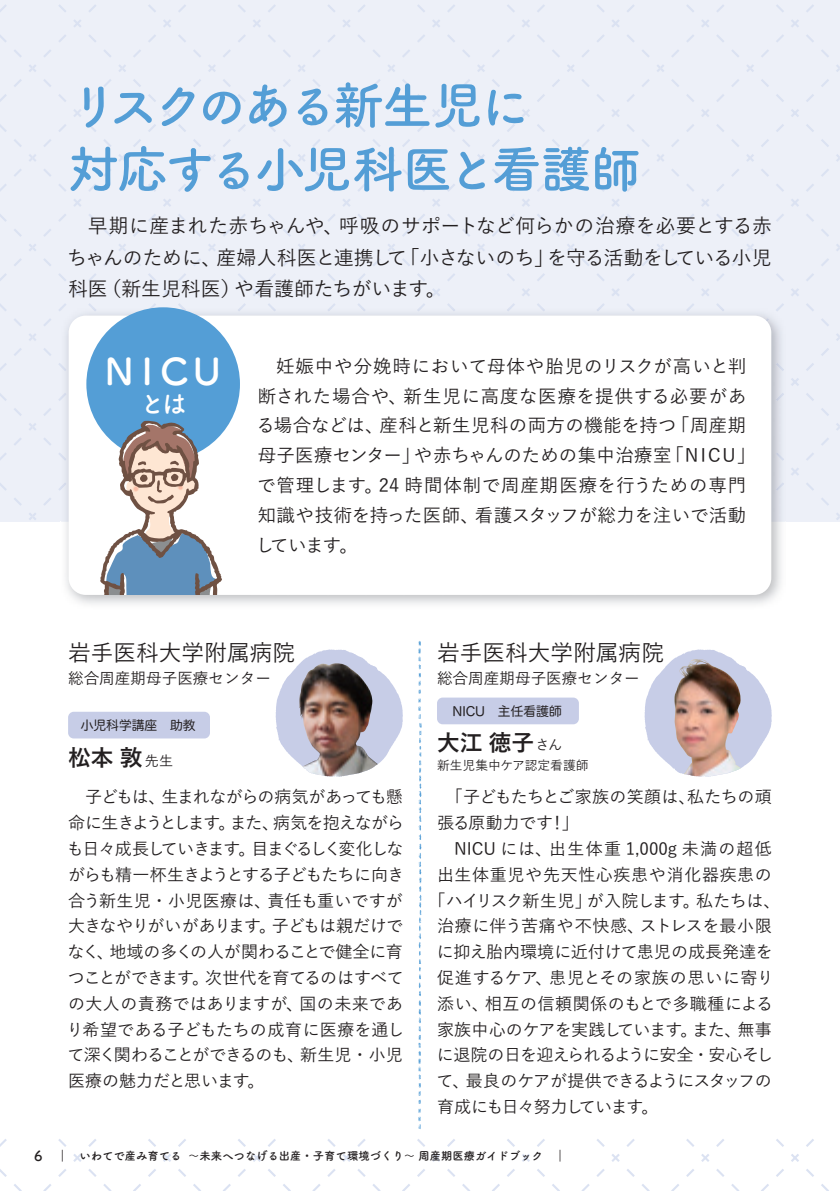
<style>
.page{position:relative;width:840px;height:1191px;background:#fff}
.page>*{position:absolute;margin:0;border:0;box-sizing:border-box;transform-origin:0 0}
.t1{font:700 51px/63.8px "Tsuku A Rd Gothic";letter-spacing:-.085em;color:#549ed6}
.t2{font:700 36.8px "Tsuku A Rd Gothic";color:#fff}
.t3{font:700 25.6px "Tsuku A Rd Gothic";color:#fff}
.t4{font:500 22.6px "Yu Go";color:#231f20}
.t5{font:700 22.6px "Yu Go";color:#231f20}
.t6{font:500 19.8px/31.2px "Yu Go";letter-spacing:-.02em;color:#231f20;text-align:justify}
.t7{font:500 18.4px/29.8px "Yu Go";letter-spacing:.02em;color:#231f20}
.t8{font:500 17px/25.8px "Yu Go";letter-spacing:-.005em;color:#231f20}
.t9{font:500 17px "Yu Go";letter-spacing:-.04em;color:#231f20}
.t10{font:500 17px "Yu Go";letter-spacing:.035em;color:#231f20}
.t11{font:500 17px "Yu Go";letter-spacing:.055em;color:#231f20}
.t12{font:500 17px "Yu Go";letter-spacing:-.035em;color:#231f20}
.t13{font:500 17px "Yu Go";letter-spacing:-.05em;color:#231f20}
.t14{font:500 17px "Yu Go";letter-spacing:.045em;color:#231f20}
.t15{font:500 17px "Yu Go";letter-spacing:.03em;color:#231f20}
.t16{font:500 17px "Yu Go";letter-spacing:-.075em;color:#231f20}
.t17{font:500 15.6px "Yu Go";color:#231f20}
.t18{font:12.8px "Hira Maru Pro W4";color:#231f20}
.t19{font:500 12.8px "Yu Go";color:#231f20}
.t20{font:700 11.4px "Tsuku A Rd Gothic";color:#231f20}
.s1{font-weight:500;font-size:14.2px}
.s2{font-size:14.2px}
</style>
<div class="page">
<div style="left:0;top:0;width:839px;height:522px;background:#edf0f8"></div>
<svg style="left:761px;top:5px;width:67px;height:52px"></svg>
<svg style="left:836px;top:65px;width:3px;height:7px"></svg>
<svg style="left:761px;top:79px;width:67px;height:68px"></svg>
<svg style="left:836px;top:154px;width:3px;height:8px"></svg>
<svg style="left:761px;top:169px;width:67px;height:68px"></svg>
<svg style="left:836px;top:244px;width:3px;height:7px"></svg>
<svg style="left:761px;top:258px;width:67px;height:68px"></svg>
<svg style="left:836px;top:334px;width:3px;height:7px"></svg>
<svg style="left:791px;top:348px;width:37px;height:68px"></svg>
<svg style="left:836px;top:423px;width:3px;height:7px"></svg>
<svg style="left:791px;top:438px;width:37px;height:67px"></svg>
<svg style="left:836px;top:513px;width:3px;height:7px"></svg>
<svg style="left:672px;top:5px;width:67px;height:52px"></svg>
<svg style="left:747px;top:65px;width:6px;height:7px"></svg>
<svg style="left:671px;top:79px;width:68px;height:68px"></svg>
<svg style="left:747px;top:154px;width:6px;height:8px"></svg>
<svg style="left:671px;top:169px;width:68px;height:68px"></svg>
<svg style="left:747px;top:244px;width:6px;height:7px"></svg>
<svg style="left:671px;top:258px;width:68px;height:50px"></svg>
<svg style="left:582px;top:5px;width:67px;height:52px"></svg>
<svg style="left:657px;top:65px;width:7px;height:7px"></svg>
<svg style="left:582px;top:79px;width:67px;height:68px"></svg>
<svg style="left:657px;top:154px;width:7px;height:7px"></svg>
<svg style="left:582px;top:169px;width:67px;height:68px"></svg>
<svg style="left:657px;top:244px;width:7px;height:7px"></svg>
<svg style="left:582px;top:258px;width:67px;height:50px"></svg>
<svg style="left:492px;top:5px;width:67px;height:52px"></svg>
<svg style="left:567px;top:65px;width:7px;height:7px"></svg>
<svg style="left:492px;top:79px;width:67px;height:68px"></svg>
<svg style="left:567px;top:154px;width:7px;height:7px"></svg>
<svg style="left:492px;top:169px;width:67px;height:68px"></svg>
<svg style="left:567px;top:244px;width:7px;height:7px"></svg>
<svg style="left:492px;top:258px;width:67px;height:50px"></svg>
<svg style="left:402px;top:5px;width:68px;height:52px"></svg>
<svg style="left:477px;top:65px;width:7px;height:7px"></svg>
<svg style="left:402px;top:79px;width:68px;height:68px"></svg>
<svg style="left:477px;top:154px;width:7px;height:8px"></svg>
<svg style="left:402px;top:169px;width:68px;height:68px"></svg>
<svg style="left:478px;top:244px;width:6px;height:7px"></svg>
<svg style="left:402px;top:258px;width:68px;height:50px"></svg>
<svg style="left:313px;top:5px;width:67px;height:52px"></svg>
<svg style="left:388px;top:65px;width:7px;height:7px"></svg>
<svg style="left:313px;top:79px;width:67px;height:68px"></svg>
<svg style="left:388px;top:154px;width:7px;height:7px"></svg>
<svg style="left:313px;top:169px;width:67px;height:68px"></svg>
<svg style="left:388px;top:244px;width:7px;height:7px"></svg>
<svg style="left:313px;top:259px;width:67px;height:49px"></svg>
<svg style="left:223px;top:5px;width:68px;height:52px"></svg>
<svg style="left:298px;top:65px;width:7px;height:7px"></svg>
<svg style="left:223px;top:79px;width:68px;height:68px"></svg>
<svg style="left:298px;top:154px;width:7px;height:7px"></svg>
<svg style="left:223px;top:169px;width:68px;height:68px"></svg>
<svg style="left:298px;top:244px;width:7px;height:7px"></svg>
<svg style="left:223px;top:258px;width:68px;height:50px"></svg>
<svg style="left:133px;top:5px;width:68px;height:52px"></svg>
<svg style="left:208px;top:65px;width:8px;height:7px"></svg>
<svg style="left:133px;top:79px;width:68px;height:68px"></svg>
<svg style="left:208px;top:154px;width:8px;height:8px"></svg>
<svg style="left:133px;top:169px;width:68px;height:68px"></svg>
<svg style="left:209px;top:244px;width:6px;height:7px"></svg>
<svg style="left:133px;top:258px;width:68px;height:50px"></svg>
<svg style="left:44px;top:5px;width:67px;height:52px"></svg>
<svg style="left:119px;top:65px;width:7px;height:7px"></svg>
<svg style="left:44px;top:79px;width:67px;height:68px"></svg>
<svg style="left:119px;top:154px;width:7px;height:7px"></svg>
<svg style="left:44px;top:169px;width:67px;height:68px"></svg>
<svg style="left:119px;top:244px;width:7px;height:7px"></svg>
<svg style="left:29px;top:65px;width:7px;height:7px"></svg>
<svg style="left:0;top:79px;width:22px;height:68px"></svg>
<svg style="left:29px;top:154px;width:7px;height:7px"></svg>
<svg style="left:0;top:169px;width:22px;height:68px"></svg>
<svg style="left:29px;top:244px;width:7px;height:7px"></svg>
<svg style="left:0;top:258px;width:22px;height:68px"></svg>
<svg style="left:29px;top:334px;width:7px;height:7px"></svg>
<svg style="left:0;top:348px;width:22px;height:68px"></svg>
<svg style="left:29px;top:423px;width:7px;height:7px"></svg>
<svg style="left:0;top:438px;width:22px;height:67px"></svg>
<svg style="left:29px;top:513px;width:7px;height:7px"></svg>
<svg style="left:761px;top:1139px;width:67px;height:52px"></svg>
<svg style="left:671px;top:1139px;width:68px;height:52px"></svg>
<svg style="left:581px;top:1139px;width:68px;height:52px"></svg>
<svg style="left:492px;top:1139px;width:67px;height:52px"></svg>
<svg style="left:402px;top:1139px;width:68px;height:52px"></svg>
<svg style="left:312px;top:1139px;width:68px;height:52px"></svg>
<svg style="left:223px;top:1139px;width:68px;height:52px"></svg>
<svg style="left:133px;top:1139px;width:68px;height:52px"></svg>
<svg style="left:43px;top:1139px;width:68px;height:52px"></svg>
<hr style="left:839px;top:0;width:1px;height:522px;background:#fdf2f2">
<svg style="left:644px;top:649px;width:127px;height:119px"></svg>
<img style="left:673px;top:659px;width:68px;height:117px">
<svg style="left:275px;top:649px;width:128px;height:119px"></svg>
<img style="left:298px;top:663px;width:75px;height:113px">
<img style="left:66px;top:308px;width:719px;height:296px">
<img style="left:760px;top:308px;width:20px;height:18px">
<img style="left:770px;top:348px;width:13px;height:23px">
<img style="left:770px;top:393px;width:13px;height:23px">
<img style="left:770px;top:437px;width:13px;height:24px">
<img style="left:770px;top:482px;width:13px;height:24px">
<img style="left:719px;top:308px;width:20px;height:7px">
<img style="left:670px;top:308px;width:21px;height:7px">
<img style="left:629px;top:308px;width:20px;height:7px">
<img style="left:581px;top:308px;width:20px;height:7px">
<img style="left:539px;top:308px;width:20px;height:7px">
<img style="left:491px;top:308px;width:20px;height:7px">
<img style="left:450px;top:308px;width:20px;height:7px">
<img style="left:402px;top:308px;width:20px;height:7px">
<img style="left:360px;top:308px;width:20px;height:7px">
<img style="left:312px;top:308px;width:20px;height:7px">
<img style="left:271px;top:308px;width:20px;height:7px">
<img style="left:222px;top:308px;width:21px;height:7px">
<img style="left:181px;top:308px;width:20px;height:7px">
<img style="left:133px;top:308px;width:15px;height:5px">
<svg style="left:44px;top:258px;width:67px;height:68px"></svg>
<div style="left:69px;top:315px;width:701px;height:280px;background:#fff;border-radius:17px"></div>
<div style="left:68px;top:711px;width:142px;height:27px;background:#c7cde7;border-radius:6px"></div>
<div style="left:437px;top:697px;width:141px;height:27px;background:#c7cde7;border-radius:6px"></div>
<svg style="left:418px;top:641px;width:3px;height:488px"></svg>
<div style="left:86px;top:307px;width:154px;height:154px;background:#549ed6;border-radius:50%"></div>
<svg style="left:44px;top:348px;width:196px;height:247px"></svg>
<svg style="left:0;top:5px;width:21px;height:52px"></svg>
<svg style="left:0;top:1139px;width:22px;height:52px"></svg>
<h1 class="t1" style="left:68px;top:70px;width:574px">リスクのある新生児に<br>対応する小児科医と看護師</h1>
<p class="t6" style="left:67px;top:208px;width:705px;text-indent:21px">早期に産まれた赤ちゃんや、呼吸のサポートなど何らかの治療を必要とする赤ちゃんのために、産婦人科医と連携して「小さないのち」を守る活動をしている小児科医（新生児科医）や看護師たちがいます。</p>
<h2 class="t2" style="left:101px;top:342px;width:126px">ＮＩＣＵ</h2>
<h3 class="t3" style="left:139px;top:384px;width:49px">とは</h3>
<p class="t7" style="left:256px;top:349px;width:501px;text-indent:20px">妊娠中や分娩時において母体や胎児のリスクが高いと判断された場合や、新生児に高度な医療を提供する必要がある場合などは、産科と新生児科の両方の機能を持つ「周産期母子医療センター」や赤ちゃんのための集中治療室「ＮＩＣＵ」で管理します。24 時間体制で周産期医療を行うための専門知識や技術を持った医師、看護スタッフが総力を注いで活動しています。</p>
<h3 class="t4" style="left:68px;top:631px;width:228px">岩手医科大学附属病院</h3>
<p class="t17" style="left:68px;top:664px;width:204px">総合周産期母子医療センター</p>
<p class="t18" style="left:81px;top:714px;width:116px">小児科学講座　助教</p>
<h3 class="t5" style="left:68px;top:745px;width:107px">松本 敦<span class="s1">先生</span></h3>
<p class="t8" style="left:66px;top:782px;width:339px;text-align:justify;text-indent:19px">子どもは、生まれながらの病気があっても懸命に生きようとします。また、病気を抱えながらも日々成長していきます。目まぐるしく変化しながらも精一杯生きようとする子どもたちに向き合う新生児・小児医療は、責任も重いですが大きなやりがいがあります。子どもは親だけでなく、地域の多くの人が関わることで健全に育つことができます。次世代を育てるのはすべての大人の責務ではありますが、国の未来であり希望である子どもたちの成育に医療を通して深く関わることができるのも、新生児・小児医療の魅力だと思います。</p>
<h3 class="t4" style="left:437px;top:631px;width:228px">岩手医科大学附属病院</h3>
<p class="t17" style="left:437px;top:664px;width:204px">総合周産期母子医療センター</p>
<p class="t18" style="left:452px;top:700px;width:111px">NICU　主任看護師</p>
<h3 class="t5" style="left:437px;top:729px;width:127px">大江 徳子<span class="s1">さん</span></h3>
<p class="t19" style="left:437px;top:753px;width:153px">新生児集中ケア認定看護師</p>
<p class="t8" style="left:437px;top:782px;width:336px">　「子どもたちとご家族の笑顔は、私たちの頑張る原動力です！」</p>
<p class="t11" style="left:454px;top:833px;width:319px">NICU には、出生体重 1,000g 未満の超低</p>
<p class="t10" style="left:437px;top:858px;width:336px">出生体重児や先天性心疾患や消化器疾患の</p>
<p class="t9" style="left:428px;top:884px;width:353px">「ハイリスク新生児」が入院します。私たちは、</p>
<p class="t10" style="left:437px;top:910px;width:336px">治療に伴う苦痛や不快感、ストレスを最小限</p>
<p class="t8" style="left:436px;top:937px;width:337px">に抑え胎内環境に近付けて患児の成長発達を</p>
<p class="t14" style="left:437px;top:962px;width:338px">促進するケア、患児とその家族の思いに寄り</p>
<p class="t15" style="left:437px;top:987px;width:337px">添い、相互の信頼関係のもとで多職種による</p>
<p class="t12" style="left:437px;top:1013px;width:336px">家族中心のケアを実践しています。また、無事</p>
<p class="t9" style="left:436px;top:1039px;width:338px">に退院の日を迎えられるように安全・安心そし</p>
<p class="t13" style="left:436px;top:1065px;width:337px">て、最良のケアが提供できるようにスタッフの</p>
<p class="t16" style="left:437px;top:1091px;width:223px">育成にも日々努力しています。</p>
<p class="t20" style="left:34px;top:1146px;width:533px"><span class="s2">6　</span>｜　いわてで産み育てる ～未来へつなげる出産・子育て環境づくり～ 周産期医療ガイドブック　｜</p>
</div>
